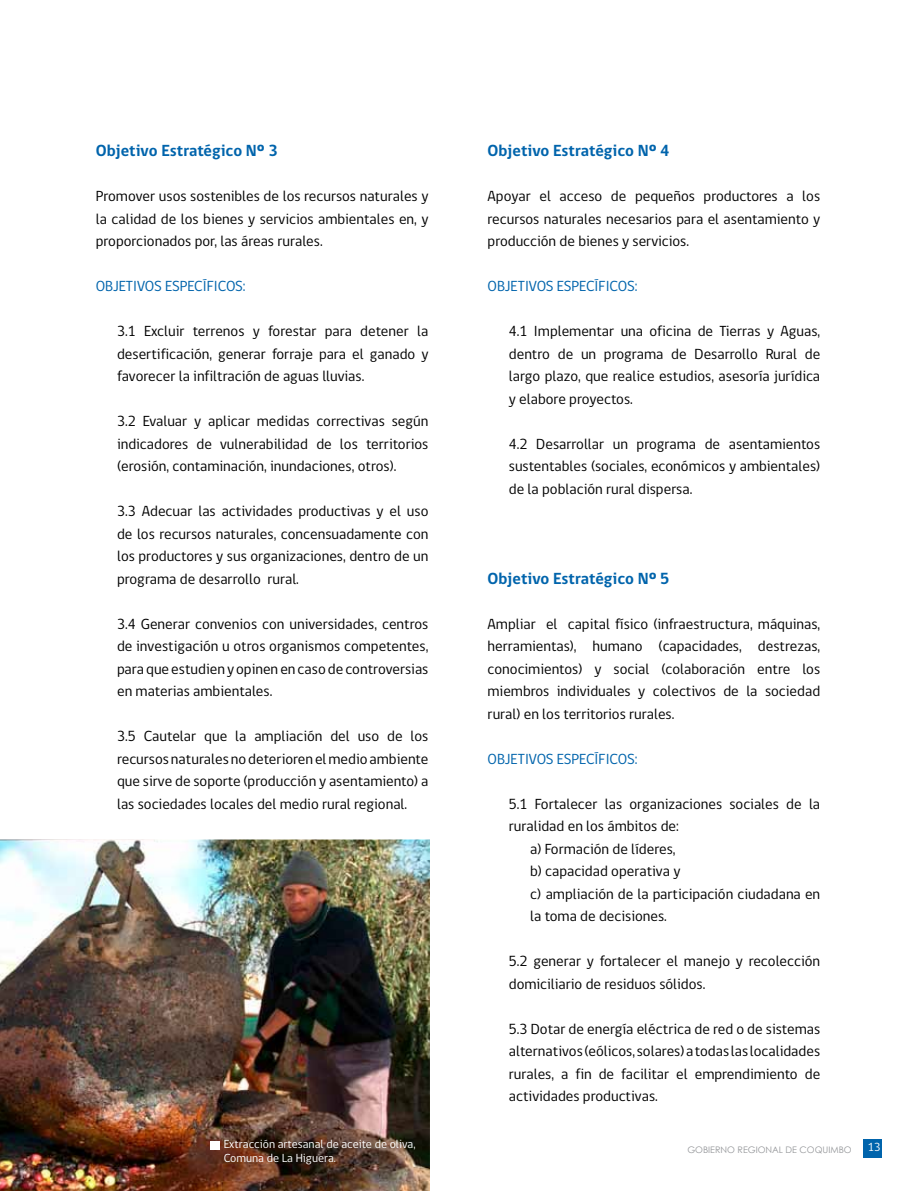
<style>
.page{position:relative;width:915px;height:1191px;background:#fff}
.page>*{position:absolute;margin:0;border:0;box-sizing:border-box;transform-origin:0 0}
.t1{font:700 16.5px "gob CL";color:#0064ac}
.t2{font:15px/22.5px "gob CL";color:#000;text-align:justify}
.t3{font:15px "gob CL";color:#0064ac}
.t4{font:12px/14.4px "gob CL";color:#fff}
.t5{font:9px "Century Gothic";color:#939598}
</style>
<div class="page">
<div style="left:862px;top:1139px;width:19px;height:19px;background:#0064ac"></div>
<img style="left:0;top:839px;width:430px;height:352px">
<div style="left:210px;top:1141px;width:10px;height:8px;background:#fff"></div>
<p class="t1" style="left:96px;top:139px;width:184px">Objetivo Estratégico Nº 3</p>
<p class="t2" style="left:96px;top:185px;width:334px">Promover usos sostenibles de los recursos naturales y la calidad de los bienes y servicios ambientales en, y proporcionados por, las áreas rurales.</p>
<p class="t3" style="left:96px;top:276px;width:151px">OBJETIVOS ESPECÍFICOS:</p>
<p class="t2" style="left:117px;top:320px;width:313px">3.1 Excluir terrenos y forestar para detener la desertificación, generar forraje para el ganado y favorecer la infiltración de aguas lluvias.</p>
<p class="t2" style="left:117px;top:410px;width:313px">3.2 Evaluar y aplicar medidas correctivas según indicadores de vulnerabilidad de los territorios (erosión, contaminación, inundaciones, otros).</p>
<p class="t2" style="left:117px;top:500px;width:313px">3.3 Adecuar las actividades productivas y el uso de los recursos naturales, concensuadamente con los productores y sus organizaciones, dentro de un programa de desarrollo rural.</p>
<p class="t2" style="left:117px;top:613px;width:313px">3.4 Generar convenios con universidades, centros de investigación u otros organismos competentes, para que estudien y opinen en caso de controversias en materias ambientales.</p>
<p class="t2" style="left:117px;top:725px;width:313px">3.5 Cautelar que la ampliación del uso de los recursos naturales no deterioren el medio ambiente que sirve de soporte (producción y asentamiento) a las sociedades locales del medio rural regional.</p>
<p class="t4" style="left:224px;top:1136px;width:193px">Extracción artesanal de aceite de oliva,<br>Comuna de La Higuera.</p>
<p class="t1" style="left:487px;top:139px;width:184px">Objetivo Estratégico Nº 4</p>
<p class="t2" style="left:487px;top:185px;width:334px">Apoyar el acceso de pequeños productores a los recursos naturales necesarios para el asentamiento y producción de bienes y servicios.</p>
<p class="t3" style="left:487px;top:276px;width:151px">OBJETIVOS ESPECÍFICOS:</p>
<p class="t2" style="left:508px;top:320px;width:313px">4.1 Implementar una oficina de Tierras y Aguas, dentro de un programa de Desarrollo Rural de largo plazo, que realice estudios, asesoría jurídica y elabore proyectos.</p>
<p class="t2" style="left:508px;top:433px;width:313px">4.2 Desarrollar un programa de asentamientos sustentables (sociales, económicos y ambientales) de la población rural dispersa.</p>
<p class="t1" style="left:487px;top:567px;width:184px">Objetivo Estratégico Nº 5</p>
<p class="t2" style="left:487px;top:613px;width:334px">Ampliar el capital físico (infraestructura, máquinas, herramientas), humano (capacidades, destrezas, conocimientos) y social (colaboración entre los miembros individuales y colectivos de la sociedad rural) en los territorios rurales.</p>
<p class="t3" style="left:487px;top:748px;width:151px">OBJETIVOS ESPECÍFICOS:</p>
<p class="t2" style="left:508px;top:793px;width:313px">5.1 Fortalecer las organizaciones sociales de la</p>
<p class="t2" style="left:508px;top:815px;width:171px">ruralidad en los ámbitos de:</p>
<p class="t2" style="left:530px;top:838px;width:147px">a) Formación de líderes,</p>
<p class="t2" style="left:530px;top:860px;width:152px">b) capacidad operativa y</p>
<p class="t2" style="left:530px;top:883px;width:291px">c) ampliación de la participación ciudadana en</p>
<p class="t2" style="left:530px;top:905px;width:138px">la toma de decisiones.</p>
<p class="t2" style="left:508px;top:950px;width:313px">5.2 generar y fortalecer el manejo y recolección domiciliario de residuos sólidos.</p>
<p class="t2" style="left:508px;top:1018px;width:313px">5.3 Dotar de energía eléctrica de red o de sistemas alternativos (eólicos, solares) a todas las localidades rurales, a fin de facilitar el emprendimiento de actividades productivas.</p>
<p class="t5" style="left:687px;top:1143px;width:166px">GOBIERNO REGIONAL DE COQUIMBO</p>
<p class="t4" style="left:867px;top:1140px;width:14px">13</p>
</div>
